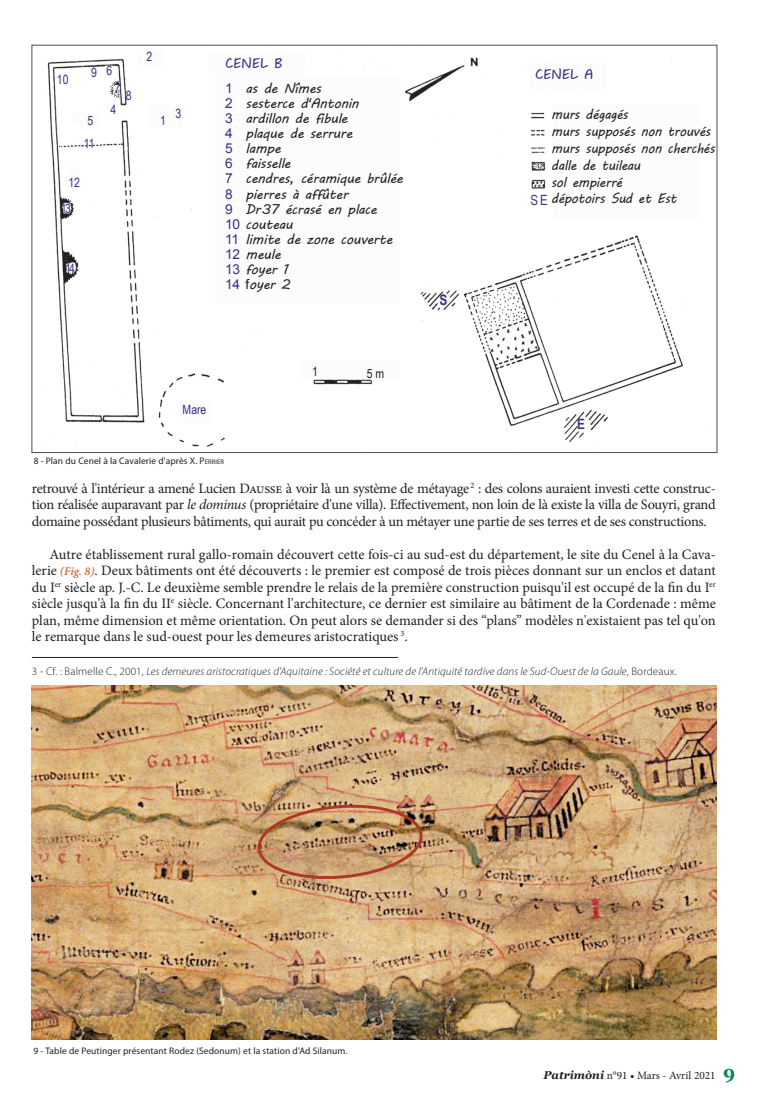
<style>
.page{position:relative;width:762px;height:1099px;background:#fff}
.page>*{position:absolute;margin:0;border:0;box-sizing:border-box;transform-origin:0 0}
.t1{font:700 14.5px "Arial Narrow";color:#3b2f86}
.t2{font:14.38px/16.5px "Minion Pro";letter-spacing:-.015em;color:#231f20;text-align:justify}
.t3{font:700 14.25px "Arial Narrow";color:#3b2f86}
.t4{font:13.75px/15.1px "MV Boli";letter-spacing:-.02em;color:#231f20}
.t5{font:13.75px "MV Boli";letter-spacing:-.02em;color:#231f20;scale:.95 1}
.t6{font:italic 13.75px "MV Boli";letter-spacing:-.02em;color:#3b2f86}
.t7{font:12.75px "Arial Narrow";color:#3b2f86}
.t8{font:12.75px "Arial Narrow";color:#231f20}
.t9{font:11.25px "Minion Pro";color:#231f20}
.t10{font:italic 300 11.12px "Myriad Pro";letter-spacing:.01em;color:#231f20}
.t11{font:9.5px "Myriad Pro";letter-spacing:.01em;color:#231f20}
.s1{font-family:"Arial";color:#3b2f86}
.s2{font-family:"Arial"}
.s3{font-style:inherit}
.s4{font-size:6.62px}
.s5{font-family:"Arial Narrow";font-size:14px;color:#3b2f86}
.s6{font-style:italic}
.s7{font-weight:600;font-style:italic;font-size:11.88px;color:#cb662c}
.s8{font-style:normal}
.s9{font-family:"Georgia";font-weight:700;font-style:italic}
.s10{font-family:"Georgia";font-weight:700;font-size:18.75px;color:#04894e}
</style>
<div class="page">
<hr style="left:32px;top:657px;width:366px;height:1px;background:#231f20">
<img style="left:47px;top:57px;width:641px;height:390px">
<img style="left:32px;top:685px;width:685px;height:354px">
<img style="left:257px;top:803px;width:166px;height:77px">
<p class="t7" style="left:57px;top:70px;width:13px">10</p>
<p class="t7" style="left:91px;top:63px;width:7px">9</p>
<p class="t7" style="left:107px;top:61px;width:7px">6</p>
<p class="t7" style="left:114px;top:79px;width:7px">7</p>
<p class="t7" style="left:126px;top:86px;width:7px">8</p>
<p class="t7" style="left:110px;top:100px;width:7px">4</p>
<p class="t7" style="left:146px;top:47px;width:7px">2</p>
<p class="t7" style="left:87px;top:111px;width:7px">5</p>
<p class="t7" style="left:160px;top:111px;width:7px">1</p>
<p class="t7" style="left:84px;top:134px;width:12px">11</p>
<p class="t7" style="left:175px;top:105px;width:7px">3</p>
<p class="t7" style="left:68px;top:173px;width:13px">12</p>
<p class="t7" style="left:61px;top:199px;width:11px">13</p>
<p class="t7" style="left:65px;top:259px;width:11px">14</p>
<p class="t6" style="left:225px;top:54px;width:59px">CENEL B</p>
<p class="t4" style="left:225px;top:80px;width:179px"><span class="s1">1</span> as de Nîmes<br><span class="s1">2</span> sesterce d'Antonin<br><span class="s1">3</span> ardillon de fibule<br><span class="s1">4</span> plaque de serrure<br><span class="s1">5</span> lampe<br><span class="s1">6</span> faisselle<br><span class="s1">7</span> cendres, céramique brûlée<br><span class="s1">8</span> pierres à affûter<br><span class="s1">9</span> Dr37 écrasé en place<br><span class="s1">10</span> couteau<br><span class="s1">11</span> limite de zone couverte<br><span class="s1">12</span> meule<br><span class="s1">13</span> foyer 1<br><span class="s1">14</span> <span class="s2">f</span>oyer 2</p>
<p class="t7" style="left:183px;top:400px;width:25px">Mare</p>
<p class="t8" style="left:312px;top:362px;width:7px">1</p>
<p class="t8" style="left:367px;top:364px;width:19px">5 m</p>
<p class="t11" style="left:34px;top:455px;width:192px">8 - Plan du Cenel à la Cavalerie d'après X. <span class="s3">P</span><span class="s4">ERRIER</span></p>
<p class="t1" style="left:440px;top:289px;width:9px">S</p>
<p class="t6" style="left:535px;top:65px;width:64px">CENEL A</p>
<p class="t5" style="left:551px;top:105px;width:82px">murs dégagés</p>
<p class="t5" style="left:551px;top:122px;width:169px">murs supposés non trouvés</p>
<p class="t5" style="left:551px;top:139px;width:174px">murs supposés non cherchés</p>
<p class="t5" style="left:551px;top:155px;width:96px">dalle de tuileau</p>
<p class="t5" style="left:551px;top:172px;width:76px">sol empierré</p>
<p class="t5" style="left:530px;top:189px;width:155px"><span class="s5">SE</span> dépotoirs Sud et Est</p>
<p class="t3" style="left:577px;top:413px;width:9px">E</p>
<p class="t2" style="left:32px;top:480px;width:685px">retrouvé à l'intérieur a amené Lucien Dausse à voir là un système de métayage <sup>2</sup> : des colons auraient investi cette construc&shy;tion réalisée auparavant par <span class="s6">le dominus</span> (propriétaire d'une villa). Effectivement, non loin de là existe la villa de Souyri, grand domaine possédant plusieurs bâtiments, qui aurait pu concéder à un métayer une partie de ses terres et de ses constructions.</p>
<p class="t2" style="left:32px;top:546px;width:685px;text-indent:18px">Autre établissement rural gallo-romain découvert cette fois-ci au sud-est du département, le site du Cenel à la Cava&shy;lerie <span class="s7">(Fig. 8)</span>. Deux bâtiments ont été découverts : le premier est composé de trois pièces donnant sur un enclos et datant du I<sup>er</sup> siècle ap. J.-C. Le deuxième semble prendre le relais de la première construction puisqu'il est occupé de la fin du I<sup>er </sup>siècle jusqu'à la fin du II<sup>e</sup> siècle. Concernant l'architecture, ce dernier est similaire au bâtiment de la Cordenade : même plan, même dimension et même orientation. On peut alors se demander si des “plans” modèles n'existaient pas tel qu'on le remarque dans le sud-ouest pour les demeures aristocratiques <sup>3</sup>.</p>
<p class="t10" style="left:32px;top:665px;width:646px"><span class="s8">3 - Cf. : Balmelle C., 2001,</span> Les demeures aristocratiques d'Aquitaine : Société et culture de l'Antiquité tardive dans le Sud-Ouest de la Gaule<span class="s8">, Bordeaux.</span></p>
<p class="t11" style="left:34px;top:1044px;width:315px">9 - Table de Peutinger présentant Rodez (Sedonum) et la station d'Ad Silanum.</p>
<p class="t9" style="left:544px;top:1067px;width:193px"><span class="s9">Patrimòni</span> n°91 • Mars - Avril 2021 <span class="s10">9</span></p>
</div>
